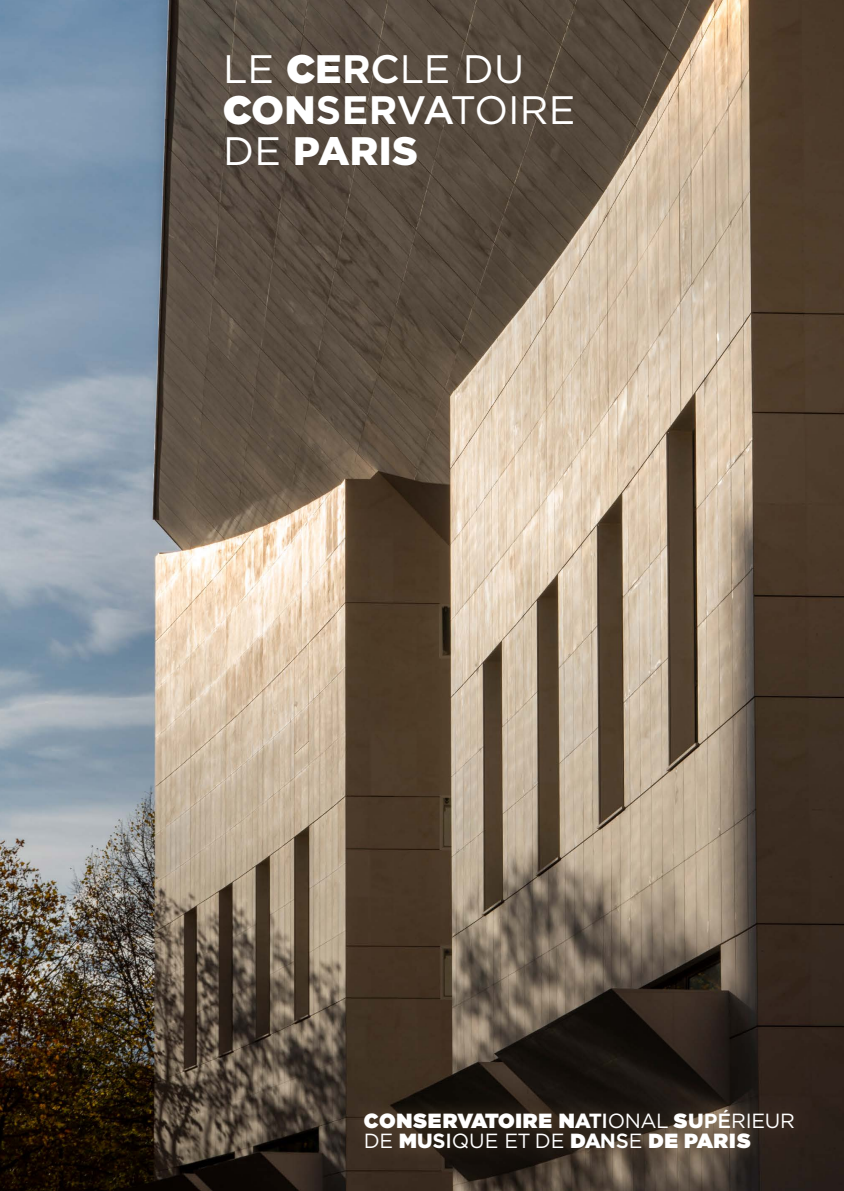
<style>
.page{position:relative;width:844px;height:1191px;background:#fff}
.page>*{position:absolute;margin:0;border:0;box-sizing:border-box;transform-origin:0 0}
.titre_flyer{font:39.73px/41.1px "Gotham";color:#fff}
.titre_flyer-2{font:900 39.73px "Gotham";letter-spacing:.01em;color:#fff}
.t1{font:900 20.47px "Gotham";letter-spacing:.03em;color:#fff}
.t2{font:20.47px "Gotham";letter-spacing:-.01em;color:#fff}
.s1{font-weight:900}
.s2{font-weight:700}
.s3{font-weight:500}
.s4{font-weight:400}
.s5{font-style:inherit}
</style>
<div class="page">
<img style="left:0;top:0;width:843px;height:1191px">
<div style="left:348px;top:1094px;width:460px;height:70px;background:#886d4b;opacity:.52"></div>
<p class="titre_flyer" style="left:223px;top:48px;width:353px">LE <span class="s1">C</span><span class="s1">E</span><span class="s2">R</span><span class="s3">C</span>LE DU<br><span class="s1">C</span><span class="s1">ON</span><span class="s2">SER</span><span class="s3">VA</span>TOIRE</p>
<p class="titre_flyer-2" style="left:223px;top:124px;width:196px"><span class="s4">DE</span> PARIS</p>
<p class="t1" style="left:364px;top:1105px;width:432px">CONSERVATOIRE N<span class="s5">A</span><span class="s2">T</span><span class="s3">I</span><span class="s4">ONAL</span> S<span class="s5">U</span><span class="s2">P</span><span class="s3">É</span><span class="s4">RIEUR</span></p>
<p class="t2" style="left:363px;top:1127px;width:388px">DE <span class="s1">M</span><span class="s1">U</span><span class="s2">S</span><span class="s3">I</span>QUE ET DE <span class="s1">D</span><span class="s1">A</span><span class="s2">N</span><span class="s3">S</span>E <span class="s1">DE PARIS</span></p>
</div>
